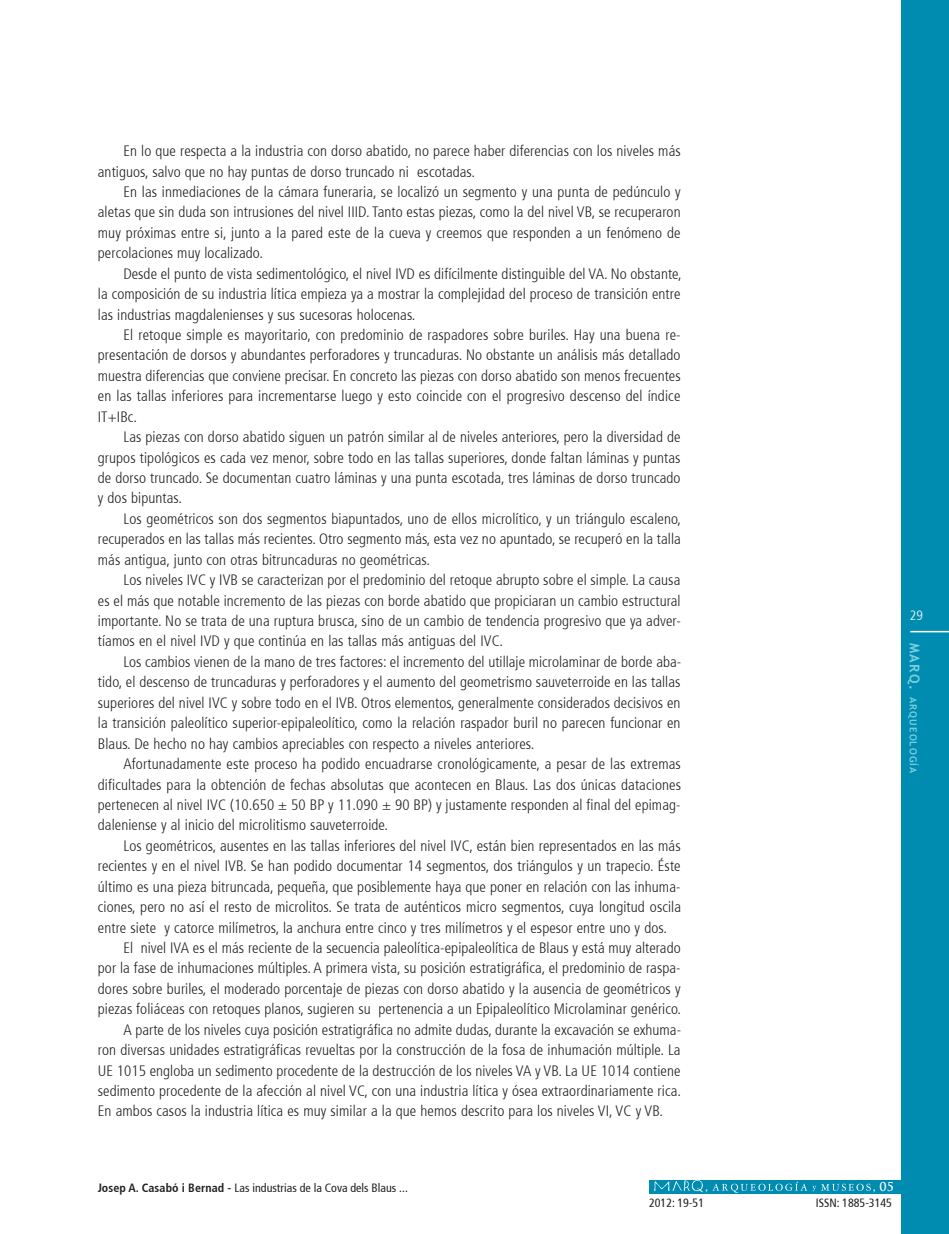
<style>
.page{position:relative;width:949px;height:1234px;background:#fff}
.page>*{position:absolute;margin:0;border:0;box-sizing:border-box;transform-origin:0 0}
.t1{font:300 condensed 15px "Frutiger 47";letter-spacing:.005em;color:#231f20}
.t2{font:300 condensed 13.5px "Frutiger 47";color:#fff}
.t3{font:condensed 12px "Frutiger 57";color:#231f20}
.t4{font:700 12px "Trajan Pro";color:#fff}
.t5{font:700 9.75px "Trebuchet MS";letter-spacing:.11em;color:#7bd0e0}
.s1{font-size:13.5px}
.s2{font-family:"Frutiger 67";font-weight:700}
</style>
<div class="page">
<div style="left:900px;top:0;width:48px;height:1233px;background:#008bb0"></div>
<hr style="left:909px;top:630px;width:39px;height:2px;background:#fff">
<div style="left:648px;top:1179px;width:253px;height:14px;background:#008bb0"></div>
<img style="left:652px;top:1179px;width:55px;height:13px">
<svg style="left:712px;top:1181px;width:158px;height:11px"></svg>
<p class="t1" style="left:123px;top:142px;width:558px">En lo que respecta a la industria con dorso abatido, no parece haber diferencias con los niveles más</p>
<p class="t1" style="left:98px;top:163px;width:378px">antiguos, salvo que no hay puntas de dorso truncado ni escotadas.</p>
<p class="t1" style="left:123px;top:183px;width:558px">En las inmediaciones de la cámara funeraria, se localizó un segmento y una punta de pedúnculo y</p>
<p class="t1" style="left:98px;top:204px;width:584px">aletas que sin duda son intrusiones del nivel IIID. Tanto estas piezas, como la del nivel VB, se recuperaron</p>
<p class="t1" style="left:98px;top:224px;width:584px">muy próximas entre si, junto a la pared este de la cueva y creemos que responden a un fenómeno de</p>
<p class="t1" style="left:98px;top:244px;width:167px">percolaciones muy localizado.</p>
<p class="t1" style="left:123px;top:265px;width:559px">Desde el punto de vista sedimentológico, el nivel IVD es difícilmente distinguible del VA. No obstante,</p>
<p class="t1" style="left:98px;top:285px;width:584px">la composición de su industria lítica empieza ya a mostrar la complejidad del proceso de transición entre</p>
<p class="t1" style="left:98px;top:306px;width:319px">las industrias magdalenienses y sus sucesoras holocenas.</p>
<p class="t1" style="left:123px;top:326px;width:558px">El retoque simple es mayoritario, con predominio de raspadores sobre buriles. Hay una buena re-</p>
<p class="t1" style="left:98px;top:347px;width:584px">presentación de dorsos y abundantes perforadores y truncaduras. No obstante un análisis más detallado</p>
<p class="t1" style="left:98px;top:367px;width:584px">muestra diferencias que conviene precisar. En concreto las piezas con dorso abatido son menos frecuentes</p>
<p class="t1" style="left:98px;top:387px;width:584px">en las tallas inferiores para incrementarse luego y esto coincide con el progresivo descenso del índice</p>
<p class="t1" style="left:98px;top:408px;width:41px">IT+IBc.</p>
<p class="t1" style="left:123px;top:428px;width:558px">Las piezas con dorso abatido siguen un patrón similar al de niveles anteriores, pero la diversidad de</p>
<p class="t1" style="left:98px;top:449px;width:584px">grupos tipológicos es cada vez menor, sobre todo en las tallas superiores, donde faltan láminas y puntas</p>
<p class="t1" style="left:98px;top:469px;width:584px">de dorso truncado. Se documentan cuatro láminas y una punta escotada, tres láminas de dorso truncado</p>
<p class="t1" style="left:98px;top:489px;width:86px">y dos bipuntas.</p>
<p class="t1" style="left:123px;top:510px;width:559px">Los geométricos son dos segmentos biapuntados, uno de ellos microlítico, y un triángulo escaleno,</p>
<p class="t1" style="left:98px;top:530px;width:584px">recuperados en las tallas más recientes. Otro segmento más, esta vez no apuntado, se recuperó en la talla</p>
<p class="t1" style="left:98px;top:551px;width:333px">más antigua, junto con otras bitruncaduras no geométricas.</p>
<p class="t1" style="left:123px;top:571px;width:558px">Los niveles IVC y IVB se caracterizan por el predominio del retoque abrupto sobre el simple. La causa</p>
<p class="t1" style="left:98px;top:591px;width:584px">es el más que notable incremento de las piezas con borde abatido que propiciaran un cambio estructural</p>
<p class="t1" style="left:98px;top:612px;width:584px">importante. No se trata de una ruptura brusca, sino de un cambio de tendencia progresivo que ya adver-</p>
<p class="t1" style="left:98px;top:632px;width:406px">tíamos en el nivel IVD y que continúa en las tallas más antiguas del IVC.</p>
<p class="t1" style="left:123px;top:653px;width:559px">Los cambios vienen de la mano de tres factores: el incremento del utillaje microlaminar de borde aba-</p>
<p class="t1" style="left:98px;top:673px;width:584px">tido, el descenso de truncaduras y perforadores y el aumento del geometrismo sauveterroide en las tallas</p>
<p class="t1" style="left:98px;top:694px;width:584px">superiores del nivel IVC y sobre todo en el IVB. Otros elementos, generalmente considerados decisivos en</p>
<p class="t1" style="left:98px;top:714px;width:584px">la transición paleolítico superior-epipaleolítico, como la relación raspador buril no parecen funcionar en</p>
<p class="t1" style="left:98px;top:734px;width:438px">Blaus. De hecho no hay cambios apreciables con respecto a niveles anteriores.</p>
<p class="t1" style="left:123px;top:755px;width:559px">Afortunadamente este proceso ha podido encuadrarse cronológicamente, a pesar de las extremas</p>
<p class="t1" style="left:98px;top:775px;width:584px">dificultades para la obtención de fechas absolutas que acontecen en Blaus. Las dos únicas dataciones</p>
<p class="t1" style="left:98px;top:796px;width:584px">pertenecen al nivel IVC (10.650 ± 50 BP y 11.090 ± 90 BP) y justamente responden al final del epimag-</p>
<p class="t1" style="left:98px;top:816px;width:292px">daleniense y al inicio del microlitismo sauveterroide.</p>
<p class="t1" style="left:123px;top:836px;width:558px">Los geométricos, ausentes en las tallas inferiores del nivel IVC, están bien representados en las más</p>
<p class="t1" style="left:98px;top:857px;width:584px">recientes y en el nivel IVB. Se han podido documentar 14 segmentos, dos triángulos y un trapecio. Éste</p>
<p class="t1" style="left:98px;top:877px;width:584px">último es una pieza bitruncada, pequeña, que posiblemente haya que poner en relación con las inhuma-</p>
<p class="t1" style="left:98px;top:898px;width:584px">ciones, pero no así el resto de microlitos. Se trata de auténticos micro segmentos, cuya longitud oscila</p>
<p class="t1" style="left:98px;top:918px;width:570px">entre siete y catorce milímetros, la anchura entre cinco y tres milímetros y el espesor entre uno y dos.</p>
<p class="t1" style="left:123px;top:939px;width:558px">El nivel IVA es el más reciente de la secuencia paleolítica-epipaleolítica de Blaus y está muy alterado</p>
<p class="t1" style="left:98px;top:959px;width:584px">por la fase de inhumaciones múltiples. A primera vista, su posición estratigráfica, el predominio de raspa-</p>
<p class="t1" style="left:98px;top:979px;width:584px">dores sobre buriles, el moderado porcentaje de piezas con dorso abatido y la ausencia de geométricos y</p>
<p class="t1" style="left:98px;top:1000px;width:584px">piezas foliáceas con retoques planos, sugieren su pertenencia a un Epipaleolítico Microlaminar genérico.</p>
<p class="t1" style="left:123px;top:1020px;width:559px">A parte de los niveles cuya posición estratigráfica no admite dudas, durante la excavación se exhuma-</p>
<p class="t1" style="left:98px;top:1041px;width:584px">ron diversas unidades estratigráficas revueltas por la construcción de la fosa de inhumación múltiple. La</p>
<p class="t1" style="left:98px;top:1061px;width:584px">UE 1015 engloba un sedimento procedente de la destrucción de los niveles VA y VB. La UE 1014 contiene</p>
<p class="t1" style="left:98px;top:1081px;width:584px">sedimento procedente de la afección al nivel VC, con una industria lítica y ósea extraordinariamente rica.</p>
<p class="t1" style="left:98px;top:1102px;width:566px">En ambos casos la industria lítica es muy similar a la que hemos descrito para los niveles VI, VC y VB.</p>
<p class="t2" style="left:909px;top:607px;width:15px">29</p>
<p class="t5" style="left:919px;top:642px;width:132px;rotate:90deg"><span class="s1">MARQ.</span> ARQUEOLOGÍA</p>
<p class="t3" style="left:98px;top:1180px;width:311px"><span class="s2">Josep A. Casabó i Bernad -</span> Las industrias de la Cova dels Blaus ...</p>
<p class="t4" style="left:705px;top:1178px;width:4px">,</p>
<p class="t4" style="left:872px;top:1178px;width:23px">, 05</p>
<p class="t3" style="left:649px;top:1195px;width:57px">2012: 19-51</p>
<p class="t3" style="left:815px;top:1195px;width:78px">ISSN: 1885-3145</p>
</div>
